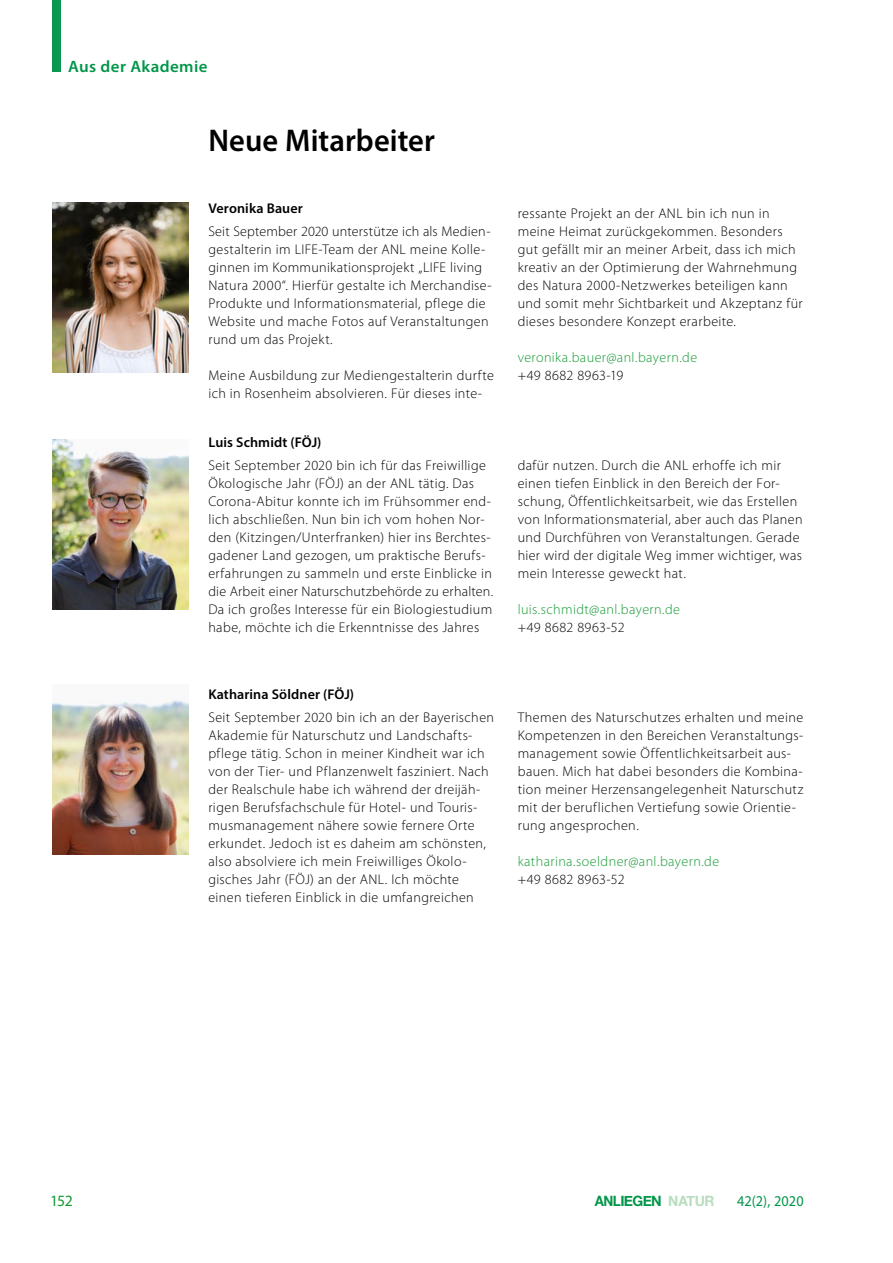
<style>
.page{position:relative;width:893px;height:1263px;background:#fff}
.page>*{position:absolute;margin:0;border:0;box-sizing:border-box;transform-origin:0 0}
.H1__Haupttitel{font:600 31.5px "Myriad Pro";letter-spacing:.005em;color:#000}
.t1{font:600 16.5px "Myriad Pro";letter-spacing:.02em;color:#009649}
.t2{font:15.75px "Myriad Pro";color:#159a34}
.t3{font:15px "Myriad Pro";letter-spacing:.005em;color:#009649;scale:.95 1}
.t4{font:700 14.25px "Helvetica Neue";letter-spacing:-.035em;color:#009649;scale:.94 1}
.P1__Fließtext_2Sp{font:300 14.1px/18px "Myriad Pro";letter-spacing:.025em;color:#000}
.P1__Fließtext_2Sp-2{font:300 14.1px/18px "Myriad Pro";letter-spacing:.025em;color:#159a34}
.s1{font-weight:600}
.s2{color:#000}
.s3{color:rgb(112 188 126/.5)}
</style>
<div class="page">
<img style="left:53px;top:202px;width:136px;height:170px">
<img style="left:53px;top:439px;width:136px;height:171px">
<img style="left:53px;top:695px;width:136px;height:160px">
<div style="left:52px;top:0;width:8px;height:71px;background:#08994e"></div>
<p class="t1" style="left:68px;top:55px;width:141px">Aus der Akademie</p>
<h1 class="H1__Haupttitel" style="left:208px;top:121px;width:228px">Neue Mitarbeiter</h1>
<p class="P1__Fließtext_2Sp" style="left:208px;top:197px;width:284px;line-height:22.5px"><span class="s1">Veronika Bauer<br></span>Seit September 2020 unterstütze ich als Medien-</p>
<p class="P1__Fließtext_2Sp" style="left:208px;top:240px;width:285px">gestalterin im LIFE-Team der ANL meine Kolle&shy;ginnen im Kommunikationsprojekt „LIFE living Natura 2000“. Hierfür gestalte ich Merchandise-Produkte und Informationsmaterial, pflege die Website und mache Fotos auf Veranstaltungen rund um das Projekt.</p>
<p class="P1__Fließtext_2Sp" style="left:208px;top:366px;width:287px">Meine Ausbildung zur Mediengestalterin durfte ich in Rosenheim absolvieren. Für dieses inte-</p>
<p class="P1__Fließtext_2Sp" style="left:208px;top:431px;width:279px;line-height:22.5px"><span class="s1">Luis Schmidt (FÖJ)<br></span>Seit September 2020 bin ich für das Freiwillige</p>
<p class="P1__Fließtext_2Sp" style="left:208px;top:474px;width:286px">Ökologische Jahr (FÖJ) an der ANL tätig. Das Corona-Abitur konnte ich im Frühsommer end&shy;lich abschließen. Nun bin ich vom hohen Nor&shy;den (Kitzingen/Unterfranken) hier ins Berchtes&shy;gadener Land gezogen, um praktische Berufs&shy;erfahrungen zu sammeln und erste Einblicke in die Arbeit einer Naturschutzbehörde zu erhalten.<br>Da ich großes Interesse für ein Biologiestudium habe, möchte ich die Erkenntnisse des Jahres</p>
<p class="P1__Fließtext_2Sp" style="left:208px;top:683px;width:287px;line-height:22.5px"><span class="s1">Katharina Söldner (FÖJ)<br></span>Seit September 2020 bin ich an der Bayerischen</p>
<p class="P1__Fließtext_2Sp" style="left:208px;top:726px;width:282px">Akademie für Naturschutz und Landschafts&shy;pflege tätig. Schon in meiner Kindheit war ich von der Tier- und Pflanzenwelt fasziniert. Nach der Realschule habe ich während der dreijäh&shy;rigen Berufsfachschule für Hotel- und Touris&shy;musmanagement nähere sowie fernere Orte erkundet. Jedoch ist es daheim am schönsten, also absolviere ich mein Freiwilliges Ökolo&shy;gisches Jahr (FÖJ) an der ANL. Ich möchte einen tieferen Einblick in die umfangreichen</p>
<p class="P1__Fließtext_2Sp" style="left:518px;top:204px;width:286px">ressante Projekt an der ANL bin ich nun in meine Heimat zurückgekommen. Besonders gut gefällt mir an meiner Arbeit, dass ich mich kreativ an der Optimierung der Wahrnehmung des Natura 2000-Netzwerkes beteiligen kann und somit mehr Sichtbarkeit und Akzeptanz für dieses besondere Konzept erarbeite.</p>
<p class="P1__Fließtext_2Sp-2" style="left:518px;top:348px;width:181px">veronika.bauer@anl.bayern.de <span class="s2">+49 8682 8963-19</span></p>
<p class="P1__Fließtext_2Sp" style="left:518px;top:456px;width:287px">dafür nutzen. Durch die ANL erhoffe ich mir einen tiefen Einblick in den Bereich der For&shy;schung, Öffentlichkeitsarbeit, wie das Erstellen von Informationsmaterial, aber auch das Planen und Durchführen von Veranstaltungen. Gerade hier wird der digitale Weg immer wichtiger, was mein Interesse geweckt hat.</p>
<p class="P1__Fließtext_2Sp-2" style="left:518px;top:600px;width:164px">luis.schmidt@anl.bayern.de <span class="s2">+49 8682 8963-52</span></p>
<p class="P1__Fließtext_2Sp" style="left:518px;top:708px;width:287px">Themen des Naturschutzes erhalten und meine Kompetenzen in den Bereichen Veranstaltungs&shy;management sowie Öffentlichkeitsarbeit aus&shy;bauen. Mich hat dabei besonders die Kombina&shy;tion meiner Herzensangelegenheit Naturschutz mit der beruflichen Vertiefung sowie Orientie&shy;rung angesprochen.</p>
<p class="P1__Fließtext_2Sp-2" style="left:518px;top:852px;width:203px">katharina.soeldner@anl.bayern.de <span class="s2">+49 8682 8963-52</span></p>
<p class="t2" style="left:50px;top:1191px;width:24px">152</p>
<p class="t3" style="left:737px;top:1191px;width:71px">42(2), 2020</p>
<p class="t4" style="left:595px;top:1190px;width:129px">ANLIEGEN <span class="s3">NATUR</span></p>
</div>
